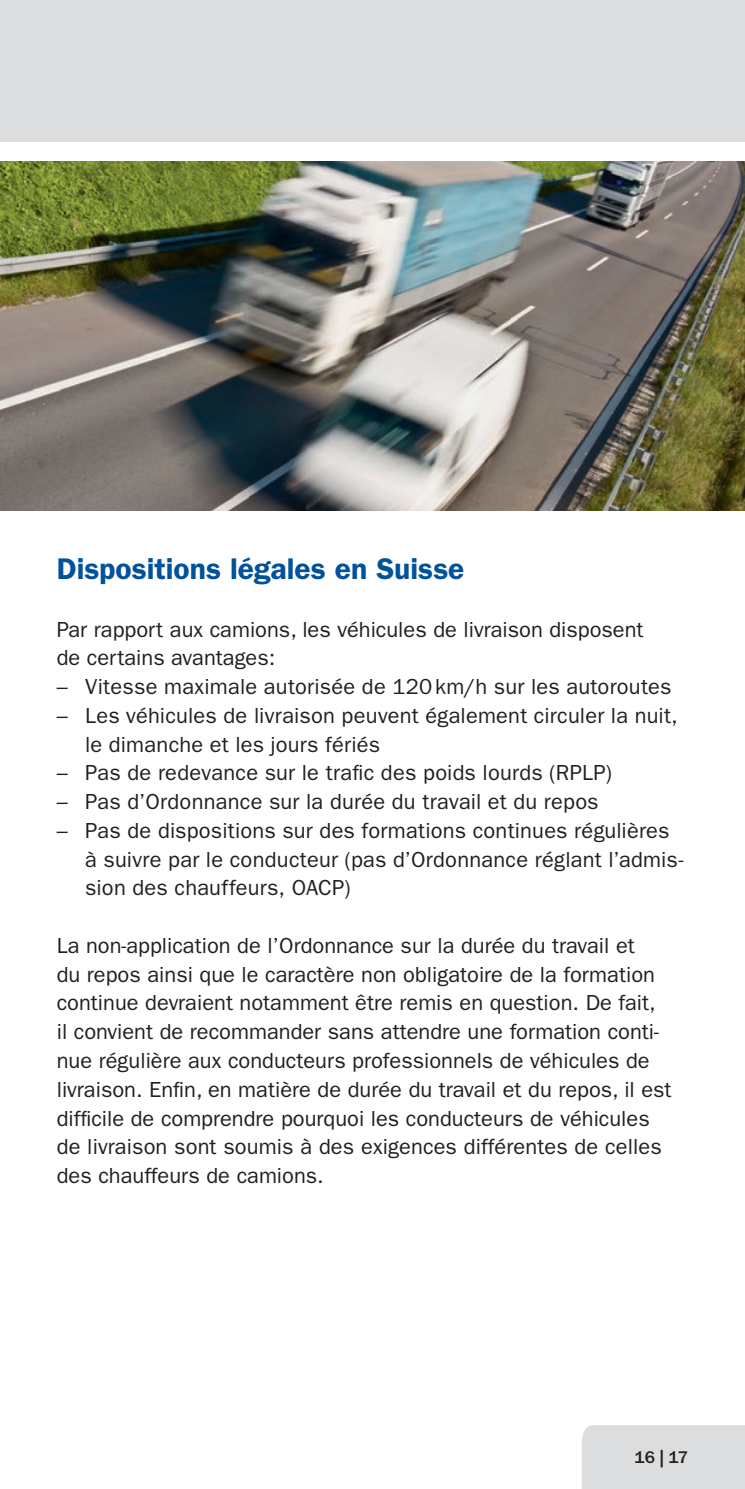
<style>
.page{position:relative;width:745px;height:1489px;background:#fff}
.page>*{position:absolute;margin:0;border:0;box-sizing:border-box;transform-origin:0 0}
.t1{font:600 30px "ITC Franklin Gothic Std";color:#01519b}
.t2{font:22px/28.8px "ITC Franklin Gothic Std";color:#231f20}
.t3{font:500 17.5px "ITC Franklin Gothic Std";color:#231f20}
</style>
<div class="page">
<div style="left:0;top:0;width:744px;height:142px;background:#dcdddf"></div>
<div style="left:582px;top:1425px;width:162px;height:63px;background:#dcdddf"></div>
<img style="left:0;top:162px;width:744px;height:348px">
<h1 class="t1" style="left:57px;top:551px;width:409px">Dispositions légales en Suisse</h1>
<p class="t2" style="left:57px;top:615px;width:588px">Par rapport aux camions, les véhicules de livraison disposent de certains avantages:</p>
<p class="t2" style="left:57px;top:672px;width:616px">– Vitesse maximale autorisée de 120km/h sur les autoroutes</p>
<p class="t2" style="left:85px;top:701px;width:593px;text-indent:-28px">– Les véhicules de livraison peuvent également circuler la nuit, le dimanche et les jours fériés</p>
<p class="t2" style="left:57px;top:758px;width:556px">– Pas de redevance sur le trafic des poids lourds (RPLP)</p>
<p class="t2" style="left:57px;top:787px;width:543px">– Pas d’Ordonnance sur la durée du travail et du repos</p>
<p class="t2" style="left:85px;top:816px;width:599px;text-indent:-28px">– Pas de dispositions sur des formations continues régulières à suivre par le conducteur (pas d’Ordonnance réglant l’admis&shy;sion des chauffeurs, OACP)</p>
<p class="t2" style="left:57px;top:931px;width:616px">La non-application de l’Ordonnance sur la durée du travail et<br>du repos ainsi que le caractère non obligatoire de la formation continue devraient notamment être remis en question. De fait, il convient de recommander sans attendre une formation conti&shy;nue régulière aux conducteurs professionnels de véhicules de livraison. Enfin, en matière de durée du travail et du repos, il est difficile de comprendre pourquoi les conducteurs de véhicules de livraison sont soumis à des exigences différentes de celles des chauffeurs de camions.</p>
<p class="t3" style="left:634px;top:1447px;width:55px">16|17</p>
</div>
